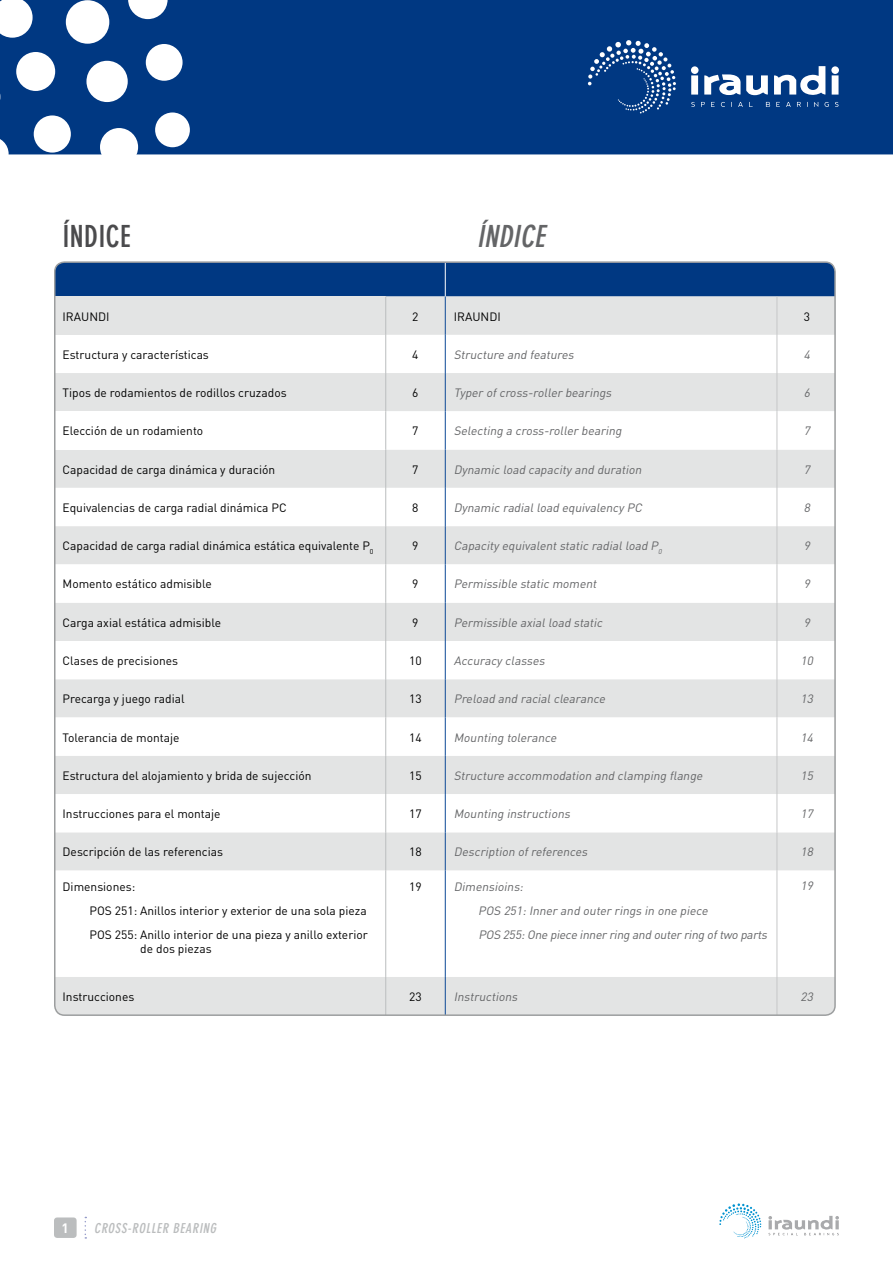
<style>
.page{position:relative;width:893px;height:1263px;background:#fff}
.page>*{position:absolute;margin:0;border:0;box-sizing:border-box;transform-origin:0 0}
.t1{font:700 condensed 30px "DIN Neuzeit Grotesk";letter-spacing:.01em;color:#4b4b4d}
.t2{font:italic 700 condensed 30px "DIN Neuzeit Grotesk";color:#646567}
.t3{font:italic 700 condensed 13.5px "DIN Neuzeit Grotesk";color:#bbbdbe}
.t4{font:700 13.5px "DIN";color:#fff}
.t5{font:12px/24px "DIN";color:#000}
.t6{font:italic 12px/24px "DIN";color:#646567}
</style>
<div class="page">
<svg style="left:719px;top:1203px;width:42px;height:35px"></svg>
<svg style="left:768px;top:1216px;width:71px;height:19px"></svg>
<svg style="left:54px;top:1217px;width:23px;height:21px"></svg>
<div style="left:190px;top:0;width:703px;height:154px;background:#003882"></div>
<svg style="left:0;top:0;width:190px;height:154px"></svg>
<svg style="left:691px;top:66px;width:148px;height:29px"></svg>
<svg style="left:588px;top:40px;width:88px;height:73px;background:#235393"></svg>
<svg style="left:691px;top:102px;width:147px;height:5px"></svg>
<svg style="left:57px;top:264px;width:776px;height:71px;background:#7c96b7"></svg>
<div style="left:57px;top:373px;width:328px;height:642px;background:#e3e4e4"></div>
<div style="left:386px;top:373px;width:449px;height:642px;background:#e3e4e4"></div>
<div style="left:55px;top:411px;width:331px;height:39px;background:#fff"></div>
<svg style="left:386px;top:411px;width:447px;height:39px"></svg>
<svg style="left:57px;top:488px;width:328px;height:489px"></svg>
<svg style="left:386px;top:488px;width:447px;height:489px"></svg>
<hr style="left:445px;top:263px;width:1px;height:33px;background:#fff">
<hr style="left:55px;top:977px;width:1px;height:38px;background:#b1b3b4">
<hr style="left:445px;top:296px;width:1px;height:39px;background:#0c4996">
<hr style="left:445px;top:335px;width:1px;height:38px;background:#0c4996">
<hr style="left:445px;top:373px;width:1px;height:38px;background:#0c4996">
<hr style="left:445px;top:411px;width:1px;height:39px;background:#0c4996">
<hr style="left:445px;top:450px;width:1px;height:38px;background:#0c4996">
<hr style="left:445px;top:488px;width:1px;height:38px;background:#0c4996">
<hr style="left:445px;top:526px;width:1px;height:38px;background:#0c4996">
<hr style="left:445px;top:564px;width:1px;height:39px;background:#0c4996">
<hr style="left:445px;top:603px;width:1px;height:38px;background:#0c4996">
<hr style="left:445px;top:641px;width:1px;height:38px;background:#0c4996">
<hr style="left:445px;top:679px;width:1px;height:38px;background:#0c4996">
<hr style="left:445px;top:717px;width:1px;height:39px;background:#0c4996">
<hr style="left:445px;top:756px;width:1px;height:38px;background:#0c4996">
<hr style="left:445px;top:794px;width:1px;height:38px;background:#0c4996">
<hr style="left:445px;top:832px;width:1px;height:38px;background:#0c4996">
<hr style="left:445px;top:870px;width:1px;height:107px;background:#0c4996">
<hr style="left:445px;top:977px;width:1px;height:38px;background:#0c4996">
<hr style="left:385px;top:296px;width:1px;height:39px;background:#bbbdbe">
<hr style="left:385px;top:335px;width:1px;height:38px;background:#bbbdbe">
<hr style="left:385px;top:373px;width:1px;height:38px;background:#bbbdbe">
<hr style="left:385px;top:411px;width:1px;height:39px;background:#bbbdbe">
<hr style="left:385px;top:450px;width:1px;height:38px;background:#bbbdbe">
<hr style="left:385px;top:488px;width:1px;height:38px;background:#bbbdbe">
<hr style="left:385px;top:526px;width:1px;height:38px;background:#bbbdbe">
<hr style="left:385px;top:564px;width:1px;height:39px;background:#bbbdbe">
<hr style="left:385px;top:603px;width:1px;height:38px;background:#bbbdbe">
<hr style="left:385px;top:641px;width:1px;height:38px;background:#bbbdbe">
<hr style="left:385px;top:679px;width:1px;height:38px;background:#bbbdbe">
<hr style="left:385px;top:717px;width:1px;height:39px;background:#bbbdbe">
<hr style="left:385px;top:756px;width:1px;height:38px;background:#bbbdbe">
<hr style="left:385px;top:794px;width:1px;height:38px;background:#bbbdbe">
<hr style="left:385px;top:832px;width:1px;height:38px;background:#bbbdbe">
<hr style="left:385px;top:870px;width:1px;height:107px;background:#bbbdbe">
<hr style="left:385px;top:977px;width:1px;height:38px;background:#bbbdbe">
<hr style="left:777px;top:296px;width:1px;height:39px;background:#c6c7c8">
<hr style="left:777px;top:335px;width:1px;height:38px;background:#c6c7c8">
<hr style="left:777px;top:373px;width:1px;height:38px;background:#c6c7c8">
<hr style="left:777px;top:411px;width:1px;height:39px;background:#c6c7c8">
<hr style="left:777px;top:450px;width:1px;height:38px;background:#c6c7c8">
<hr style="left:777px;top:488px;width:1px;height:38px;background:#c6c7c8">
<hr style="left:777px;top:526px;width:1px;height:38px;background:#c6c7c8">
<hr style="left:777px;top:564px;width:1px;height:39px;background:#c6c7c8">
<hr style="left:777px;top:603px;width:1px;height:38px;background:#c6c7c8">
<hr style="left:777px;top:641px;width:1px;height:38px;background:#c6c7c8">
<hr style="left:777px;top:679px;width:1px;height:38px;background:#c6c7c8">
<hr style="left:777px;top:717px;width:1px;height:39px;background:#c6c7c8">
<hr style="left:777px;top:756px;width:1px;height:38px;background:#c6c7c8">
<hr style="left:777px;top:794px;width:1px;height:38px;background:#c6c7c8">
<hr style="left:777px;top:832px;width:1px;height:38px;background:#c6c7c8">
<hr style="left:777px;top:870px;width:1px;height:107px;background:#c6c7c8">
<hr style="left:777px;top:977px;width:1px;height:38px;background:#c6c7c8">
<h1 class="t1" style="left:62px;top:219px;width:70px">ÍNDICE</h1>
<h1 class="t2" style="left:477px;top:219px;width:76px">ÍNDICE</h1>
<p class="t5" style="left:63px;top:304px;width:49px">IRAUNDI</p>
<p class="t5" style="left:412px;top:304px;width:8px">2</p>
<p class="t5" style="left:454px;top:304px;width:49px">IRAUNDI</p>
<p class="t5" style="left:804px;top:304px;width:8px">3</p>
<p class="t5" style="left:63px;top:342px;width:148px">Estructura y características</p>
<p class="t5" style="left:412px;top:342px;width:8px">4</p>
<p class="t6" style="left:454px;top:342px;width:124px">Structure and features</p>
<p class="t6" style="left:804px;top:342px;width:10px">4</p>
<p class="t5" style="left:63px;top:380px;width:226px">Tipos de rodamientos de rodillos cruzados</p>
<p class="t5" style="left:412px;top:380px;width:8px">6</p>
<p class="t6" style="left:454px;top:380px;width:162px">Typer ofcross-roller bearings</p>
<p class="t6" style="left:804px;top:380px;width:10px">6</p>
<p class="t5" style="left:63px;top:419px;width:142px">Elección de un rodamiento</p>
<p class="t5" style="left:412px;top:419px;width:8px">7</p>
<p class="t6" style="left:454px;top:419px;width:172px">Selecting a cross-roller bearing</p>
<p class="t6" style="left:804px;top:419px;width:10px">7</p>
<p class="t5" style="left:63px;top:457px;width:214px">Capacidad de carga dinámica y duración</p>
<p class="t5" style="left:412px;top:457px;width:8px">7</p>
<p class="t6" style="left:454px;top:457px;width:192px">Dynamic load capacity and duration</p>
<p class="t6" style="left:804px;top:457px;width:10px">7</p>
<p class="t5" style="left:63px;top:495px;width:226px">Equivalencias de carga radial dinámica PC</p>
<p class="t5" style="left:412px;top:495px;width:8px">8</p>
<p class="t6" style="left:454px;top:495px;width:192px">Dynamic radialload equivalency PC</p>
<p class="t6" style="left:804px;top:495px;width:10px">8</p>
<p class="t5" style="left:63px;top:534px;width:313px">Capacidad de carga radial dinámica estática equivalente P<sub>0</sub></p>
<p class="t5" style="left:412px;top:534px;width:8px">9</p>
<p class="t6" style="left:454px;top:534px;width:211px">Capacity equivalentstatic radialload P<sub>0</sub></p>
<p class="t6" style="left:804px;top:534px;width:10px">9</p>
<p class="t5" style="left:63px;top:572px;width:151px">Momento estático admisible</p>
<p class="t5" style="left:412px;top:572px;width:8px">9</p>
<p class="t6" style="left:454px;top:572px;width:147px">Permissible static moment</p>
<p class="t6" style="left:804px;top:572px;width:10px">9</p>
<p class="t5" style="left:63px;top:610px;width:160px">Carga axial estática admisible</p>
<p class="t5" style="left:412px;top:610px;width:8px">9</p>
<p class="t6" style="left:454px;top:610px;width:153px">Permissible axialload static</p>
<p class="t6" style="left:804px;top:610px;width:10px">9</p>
<p class="t5" style="left:63px;top:648px;width:117px">Clases de precisiones</p>
<p class="t5" style="left:409px;top:648px;width:14px">10</p>
<p class="t6" style="left:454px;top:648px;width:95px">Accuracy classes</p>
<p class="t6" style="left:800px;top:648px;width:17px">10</p>
<p class="t5" style="left:63px;top:687px;width:124px">Precarga y juego radial</p>
<p class="t5" style="left:409px;top:687px;width:14px">13</p>
<p class="t6" style="left:454px;top:687px;width:156px">Preload and racialclearance</p>
<p class="t6" style="left:800px;top:687px;width:17px">13</p>
<p class="t5" style="left:63px;top:725px;width:118px">Tolerancia de montaje</p>
<p class="t5" style="left:409px;top:725px;width:14px">14</p>
<p class="t6" style="left:454px;top:725px;width:107px">Mounting tolerance</p>
<p class="t6" style="left:800px;top:725px;width:17px">14</p>
<p class="t5" style="left:63px;top:763px;width:250px">Estructura del alojamiento y brida de sujección</p>
<p class="t5" style="left:409px;top:763px;width:14px">15</p>
<p class="t6" style="left:454px;top:763px;width:253px">Structure accommodation and clamping flange</p>
<p class="t6" style="left:800px;top:763px;width:17px">15</p>
<p class="t5" style="left:63px;top:801px;width:159px">Instrucciones para el montaje</p>
<p class="t5" style="left:409px;top:801px;width:14px">17</p>
<p class="t6" style="left:454px;top:801px;width:120px">Mounting instructions</p>
<p class="t6" style="left:800px;top:801px;width:17px">17</p>
<p class="t5" style="left:63px;top:840px;width:162px">Descripción de las referencias</p>
<p class="t5" style="left:409px;top:840px;width:14px">18</p>
<p class="t6" style="left:454px;top:840px;width:138px">Description ofreferences</p>
<p class="t6" style="left:800px;top:840px;width:17px">18</p>
<p class="t5" style="left:89px;top:874px;width:280px;text-indent:-27px">Dimensiones:<br>POS 251: Anillos interior y exterior de una sola pieza<br>POS 255: Anillo interior de una pieza y anillo exterior</p>
<p class="t5" style="left:140px;top:936px;width:73px">de dos piezas</p>
<p class="t5" style="left:409px;top:874px;width:14px">19</p>
<p class="t6" style="left:478px;top:874px;width:293px;text-indent:-24px">Dimensioins:<br>POS 251:Inner and outer rings in one piece<br>POS 255:One piece innerring and outerring oftwo parts</p>
<p class="t6" style="left:800px;top:873px;width:17px">19</p>
<p class="t5" style="left:63px;top:984px;width:73px">Instrucciones</p>
<p class="t5" style="left:409px;top:984px;width:14px">23</p>
<p class="t6" style="left:454px;top:984px;width:68px">Instructions</p>
<p class="t6" style="left:800px;top:984px;width:17px">23</p>
<p class="t4" style="left:62px;top:1219px;width:9px">1</p>
<p class="t3" style="left:94px;top:1220px;width:126px">CROSS-ROLLER BEARING</p>
</div>
